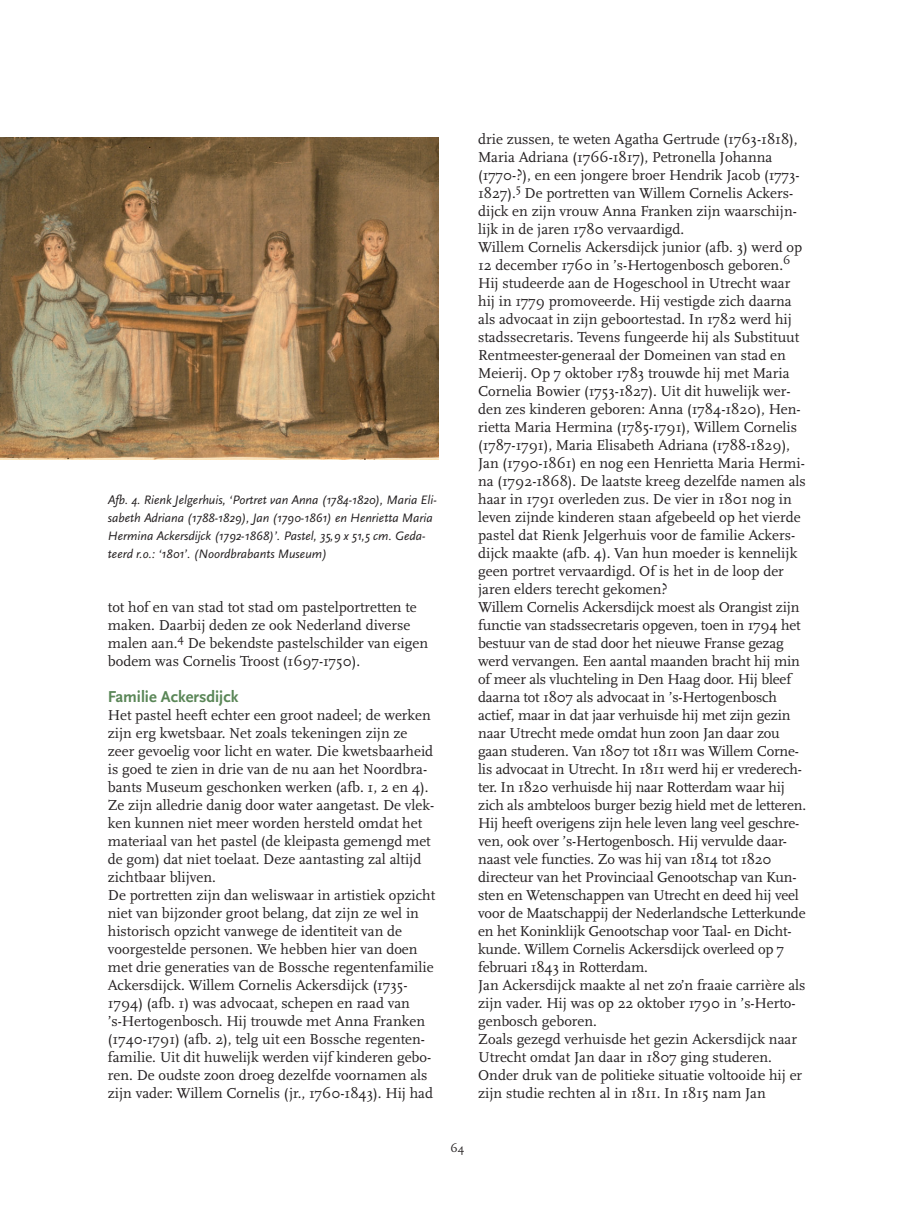
<style>
.page{position:relative;width:915px;height:1212px;background:#fff}
.page>*{position:absolute;margin:0;border:0;box-sizing:border-box;transform-origin:0 0}
.t1{font:700 16.5px "Scala Sans";color:#5a8657}
.t2{font:15px/18px "Scala";color:#231f20}
.t3{font:italic 12.75px/18px "Scala Sans";color:#231f20}
.t4{font:12px "Scala";color:#231f20}
</style>
<div class="page">
<img style="left:0;top:137px;width:438px;height:322px">
<p class="t3" style="left:108px;top:492px;width:330px">Afb. 4. Rienk Jelgerhuis, ‘Portret van Anna (1784-1820), Maria Eli&shy;sabeth Adriana (1788-1829), Jan (1790-1861) en Henrietta Maria Hermina Ackersdijck (1792-1868)’. Pastel, 35,9 x 51,5 cm. Geda&shy;teerd r.o.: ‘1801’. (Noordbrabants Museum)</p>
<p class="t2" style="left:108px;top:599px;width:321px">tot hof en van stad tot stad om pastelportretten te maken. Daarbij deden ze ook Nederland diverse malen aan.<sup>4</sup> De bekendste pastelschilder van eigen bodem was Cornelis Troost (1697-1750).</p>
<p class="t1" style="left:108px;top:690px;width:132px">Familie Ackersdijck</p>
<p class="t2" style="left:108px;top:707px;width:328px">Het pastel heeft echter een groot nadeel; de werken zijn erg kwetsbaar. Net zoals tekeningen zijn ze zeer gevoelig voor licht en water. Die kwetsbaarheid is goed te zien in drie van de nu aan het Noordbra&shy;bants Museum geschonken werken (afb. 1, 2 en 4).<br>Ze zijn alledrie danig door water aangetast. De vlek&shy;ken kunnen niet meer worden hersteld omdat het materiaal van het pastel (de kleipasta gemengd met de gom) dat niet toelaat. Deze aantasting zal altijd zichtbaar blijven.<br>De portretten zijn dan weliswaar in artistiek opzicht niet van bijzonder groot belang, dat zijn ze wel in historisch opzicht vanwege de identiteit van de voorgestelde personen. We hebben hier van doen met drie generaties van de Bossche regentenfamilie Ackersdijck. Willem Cornelis Ackersdijck (1735- 1794) (afb. 1) was advocaat, schepen en raad van ’s-Hertogenbosch. Hij trouwde met Anna Franken (1740-1791) (afb. 2), telg uit een Bossche regenten&shy;familie. Uit dit huwelijk werden vijf kinderen gebo&shy;ren. De oudste zoon droeg dezelfde voornamen als zijn vader: Willem Cornelis (jr., 1760-1843). Hij had</p>
<p class="t2" style="left:478px;top:131px;width:329px">drie zussen, te weten Agatha Gertrude (1763-1818), Maria Adriana (1766-1817), Petronella Johanna (1770-?), en een jongere broer Hendrik Jacob (1773- 1827).<sup>5</sup> De portretten van Willem Cornelis Ackers&shy;dijck en zijn vrouw Anna Franken zijn waarschijn&shy;lijk in de jaren 1780 vervaardigd.<br>Willem Cornelis Ackersdijck junior (afb. 3) werd op 12 december 1760 in ’s-Hertogenbosch geboren.<sup>6<br></sup>Hij studeerde aan de Hogeschool in Utrecht waar hij in 1779 promoveerde. Hij vestigde zich daarna als advocaat in zijn geboortestad. In 1782 werd hij stadssecretaris. Tevens fungeerde hij als Substituut Rentmeester-generaal der Domeinen van stad en Meierij. Op 7 oktober 1783 trouwde hij met Maria Cornelia Bowier (1753-1827). Uit dit huwelijk wer&shy;den zes kinderen geboren: Anna (1784-1820), Hen&shy;rietta Maria Hermina (1785-1791), Willem Cornelis (1787-1791), Maria Elisabeth Adriana (1788-1829), Jan (1790-1861) en nog een Henrietta Maria Hermi&shy;na (1792-1868). De laatste kreeg dezelfde namen als haar in 1791 overleden zus. De vier in 1801 nog in leven zijnde kinderen staan afgebeeld op het vierde pastel dat Rienk Jelgerhuis voor de familie Ackers&shy;dijck maakte (afb. 4). Van hun moeder is kennelijk geen portret vervaardigd. Of is het in de loop der jaren elders terecht gekomen?<br>Willem Cornelis Ackersdijck moest als Orangist zijn functie van stadssecretaris opgeven, toen in 1794 het bestuur van de stad door het nieuwe Franse gezag werd vervangen. Een aantal maanden bracht hij min of meer als vluchteling in Den Haag door. Hij bleef daarna tot 1807 als advocaat in ’s-Hertogenbosch actief, maar in dat jaar verhuisde hij met zijn gezin naar Utrecht mede omdat hun zoon Jan daar zou gaan studeren. Van 1807 tot 1811 was Willem Corne&shy;lis advocaat in Utrecht. In 1811 werd hij er vrederech&shy;ter. In 1820 verhuisde hij naar Rotterdam waar hij zich als ambteloos burger bezig hield met de letteren.<br>Hij heeft overigens zijn hele leven lang veel geschre&shy;ven, ook over ’s-Hertogenbosch. Hij vervulde daar&shy;naast vele functies. Zo was hij van 1814 tot 1820 directeur van het Provinciaal Genootschap van Kun&shy;sten en Wetenschappen van Utrecht en deed hij veel voor de Maatschappij der Nederlandsche Letterkunde en het Koninklijk Genootschap voor Taal- en Dicht&shy;kunde. Willem Cornelis Ackersdijck overleed op 7 februari 1843 in Rotterdam.<br>Jan Ackersdijck maakte al net zo’n fraaie carrière als zijn vader. Hij was op 22 oktober 1790 in ’s-Herto&shy;genbosch geboren.<br>Zoals gezegd verhuisde het gezin Ackersdijck naar Utrecht omdat Jan daar in 1807 ging studeren.<br>Onder druk van de politieke situatie voltooide hij er zijn studie rechten al in 1811. In 1815 nam Jan</p>
<p class="t4" style="left:450px;top:1143px;width:15px">64</p>
</div>
